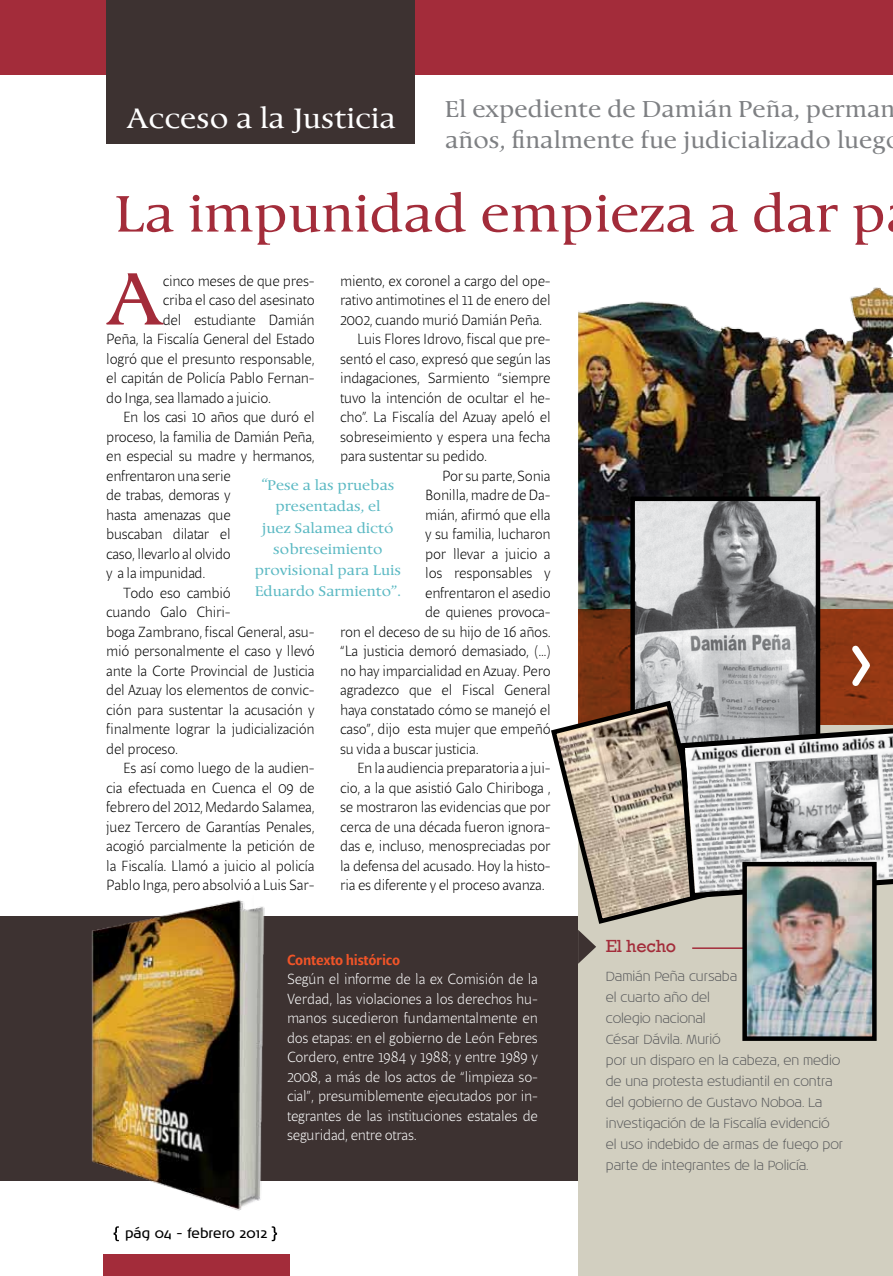
<style>
.page{position:relative;width:893px;height:1276px;background:#fff}
.page>*{position:absolute;margin:0;border:0;box-sizing:border-box;transform-origin:0 0}
.t1{font:79.05px "Berndal LT Std";color:#a32c3a}
.t2{font:54.75px "Berndal LT Std";color:#a32c3a}
.t3{font:30px "Berndal LT Std";color:#fff}
.t4{font:24.6px/30.8px "Berndal LT Std";color:#7e8083}
.t5{font:18px "Rockwell";letter-spacing:-.01em;color:#a32c3a}
.t6{font:300 15px "Beret LT Std";letter-spacing:-.01em;color:#000}
.t7{font:300 15px/19.5px "Beret LT Std";letter-spacing:-.01em;color:#fff;text-align:justify}
.t8{font:15px/21px "Berndal LT Std";color:#5bb9c3;text-align:center}
.t9{font:500 15px "Beret LT Std";letter-spacing:-.01em;color:#f05428}
.t10{font:300 13.5px/21px "Noa LT Std";letter-spacing:-.01em;color:#58595b}
.t11{font:13.5px "Noa LT Std";color:#000}
</style>
<div class="page">
<img style="left:578px;top:287px;width:315px;height:322px">
<svg style="left:578px;top:609px;width:315px;height:89px;background:#853411"></svg>
<div style="left:0;top:916px;width:612px;height:265px;background:#3d3231"></div>
<div style="left:578px;top:725px;width:315px;height:551px;background:#d2cfc0"></div>
<div style="left:0;top:0;width:893px;height:75px;background:#a32c3a"></div>
<div style="left:106px;top:0;width:309px;height:144px;background:#3d3231"></div>
<div style="left:104px;top:1254px;width:186px;height:22px;background:#a32c3a"></div>
<svg style="left:114px;top:1226px;width:5px;height:15px"></svg>
<svg style="left:272px;top:1226px;width:5px;height:15px"></svg>
<img style="left:91px;top:900px;width:174px;height:311px">
<svg style="left:846px;top:639px;width:29px;height:53px"></svg>
<img style="left:635px;top:501px;width:180px;height:197px">
<div style="left:630px;top:496px;width:190px;height:254px;border:4px solid #000"></div>
<svg style="left:551px;top:698px;width:342px;height:265px"></svg>
<img style="left:747px;top:867px;width:125px;height:169px">
<div style="left:742px;top:862px;width:135px;height:179px;border:4px solid #000"></div>
<h3 class="t3" style="left:127px;top:102px;width:271px">Acceso a la Justicia</h3>
<h3 class="t4" style="left:445px;top:95px;width:451px">El expediente de Damián Peña, perman años, finalmente fue judicializado lueg</h3>
<h2 class="t2" style="left:115px;top:185px;width:772px">La impunidad empieza a dar p</h2>
<h1 class="t1" style="left:106px;top:257px;width:59px">A</h1>
<p class="t6" style="left:163px;top:271px;width:153px">cinco meses de que pres-</p>
<p class="t6" style="left:340px;top:271px;width:212px">miento, ex coronel a cargo del ope-</p>
<p class="t6" style="left:340px;top:291px;width:212px">rativo antimotines el 11 de enero del</p>
<p class="t6" style="left:340px;top:310px;width:203px">2002, cuando murió Damián Peña.</p>
<p class="t6" style="left:357px;top:330px;width:195px">Luis Flores Idrovo, fiscal que pre-</p>
<p class="t6" style="left:340px;top:349px;width:212px">sentó el caso, expresó que según las</p>
<p class="t6" style="left:340px;top:369px;width:212px">indagaciones, Sarmiento “siempre</p>
<p class="t6" style="left:340px;top:388px;width:212px">tuvo la intención de ocultar el he-</p>
<p class="t6" style="left:340px;top:408px;width:212px">cho”. La Fiscalía del Azuay apeló el</p>
<p class="t6" style="left:340px;top:427px;width:212px">sobreseimiento y espera una fecha</p>
<p class="t6" style="left:340px;top:447px;width:148px">para sustentar su pedido.</p>
<p class="t6" style="left:442px;top:466px;width:110px">Por su parte, Sonia</p>
<p class="t6" style="left:425px;top:486px;width:127px">Bonilla, madre de Da-</p>
<p class="t6" style="left:425px;top:505px;width:127px">mián, afirmó que ella</p>
<p class="t6" style="left:425px;top:525px;width:127px">y su familia, lucharon</p>
<p class="t6" style="left:425px;top:544px;width:127px">por llevar a juicio a</p>
<p class="t6" style="left:425px;top:564px;width:127px">los responsables y</p>
<p class="t6" style="left:425px;top:583px;width:127px">enfrentaron el asedio</p>
<p class="t6" style="left:425px;top:603px;width:127px">de quienes provoca-</p>
<p class="t6" style="left:340px;top:622px;width:212px">ron el deceso de su hijo de 16 años.</p>
<p class="t6" style="left:340px;top:642px;width:212px">“La justicia demoró demasiado, (…)</p>
<p class="t6" style="left:340px;top:661px;width:212px">no hay imparcialidad en Azuay. Pero</p>
<p class="t6" style="left:340px;top:681px;width:212px">agradezco que el Fiscal General</p>
<p class="t6" style="left:340px;top:700px;width:212px">haya constatado cómo se manejó el</p>
<p class="t6" style="left:340px;top:720px;width:212px">caso”, dijo esta mujer que empeñó</p>
<p class="t6" style="left:340px;top:739px;width:140px">su vida a buscar justicia.</p>
<p class="t6" style="left:357px;top:759px;width:195px">En la audiencia preparatoria a jui-</p>
<p class="t6" style="left:340px;top:778px;width:212px">cio, a la que asistió Galo Chiriboga ,</p>
<p class="t6" style="left:340px;top:798px;width:212px">se mostraron las evidencias que por</p>
<p class="t6" style="left:340px;top:817px;width:212px">cerca de una década fueron ignora-</p>
<p class="t6" style="left:340px;top:837px;width:212px">das e, incluso, menospreciadas por</p>
<p class="t6" style="left:340px;top:856px;width:212px">la defensa del acusado. Hoy la histo-</p>
<p class="t6" style="left:340px;top:876px;width:206px">ria es diferente y el proceso avanza.</p>
<p class="t6" style="left:163px;top:291px;width:153px">criba el caso del asesinato</p>
<p class="t6" style="left:163px;top:310px;width:153px">del estudiante Damián</p>
<p class="t6" style="left:106px;top:330px;width:210px">Peña, la Fiscalía General del Estado</p>
<p class="t6" style="left:106px;top:349px;width:210px">logró que el presunto responsable,</p>
<p class="t6" style="left:106px;top:369px;width:210px">el capitán de Policía Pablo Fernan-</p>
<p class="t6" style="left:106px;top:388px;width:166px">do Inga, sea llamado a juicio.</p>
<p class="t6" style="left:123px;top:408px;width:193px">En los casi 10 años que duró el</p>
<p class="t6" style="left:106px;top:427px;width:210px">proceso, la familia de Damián Peña,</p>
<p class="t6" style="left:106px;top:447px;width:210px">en especial su madre y hermanos,</p>
<p class="t6" style="left:106px;top:466px;width:126px">enfrentaron una serie</p>
<p class="t6" style="left:106px;top:486px;width:126px">de trabas, demoras y</p>
<p class="t6" style="left:106px;top:505px;width:126px">hasta amenazas que</p>
<p class="t6" style="left:106px;top:525px;width:126px">buscaban dilatar el</p>
<p class="t6" style="left:106px;top:544px;width:126px">caso, llevarlo al olvido</p>
<p class="t6" style="left:106px;top:564px;width:100px">y a la impunidad.</p>
<p class="t6" style="left:123px;top:583px;width:109px">Todo eso cambió</p>
<p class="t6" style="left:106px;top:603px;width:126px">cuando Galo Chiri-</p>
<p class="t6" style="left:106px;top:622px;width:210px">boga Zambrano, fiscal General, asu-</p>
<p class="t6" style="left:106px;top:642px;width:210px">mió personalmente el caso y llevó</p>
<p class="t6" style="left:106px;top:661px;width:210px">ante la Corte Provincial de Justicia</p>
<p class="t6" style="left:106px;top:681px;width:210px">del Azuay los elementos de convic-</p>
<p class="t6" style="left:106px;top:700px;width:210px">ción para sustentar la acusación y</p>
<p class="t6" style="left:106px;top:720px;width:210px">finalmente lograr la judicialización</p>
<p class="t6" style="left:106px;top:739px;width:73px">del proceso.</p>
<p class="t6" style="left:123px;top:759px;width:193px">Es así como luego de la audien-</p>
<p class="t6" style="left:106px;top:778px;width:210px">cia efectuada en Cuenca el 09 de</p>
<p class="t6" style="left:106px;top:798px;width:210px">febrero del 2012, Medardo Salamea,</p>
<p class="t6" style="left:106px;top:817px;width:210px">juez Tercero de Garantías Penales,</p>
<p class="t6" style="left:106px;top:837px;width:210px">acogió parcialmente la petición de</p>
<p class="t6" style="left:106px;top:856px;width:210px">la Fiscalía. Llamó a juicio al policía</p>
<p class="t6" style="left:106px;top:876px;width:210px">Pablo Inga, pero absolvió a Luis Sar-</p>
<p class="t8" style="left:255px;top:475px;width:148px">“Pese a las pruebas presentadas, el<br>juez Salamea dictó sobreseimiento provisional para Luis<br>Eduardo Sarmiento”.</p>
<p class="t9" style="left:287px;top:950px;width:115px">Contexto histórico</p>
<p class="t7" style="left:287px;top:969px;width:252px">Según el informe de la ex Comisión de la Verdad, las violaciones a los derechos hu&shy;manos sucedieron fundamentalmente en dos etapas: en el gobierno de León Febres Cordero, entre 1984 y 1988; y entre 1989 y 2008, a más de los actos de “limpieza so&shy;cial”, presumiblemente ejecutados por in&shy;tegrantes de las instituciones estatales de seguridad, entre otras.</p>
<p class="t11" style="left:125px;top:1225px;width:144px">pág 04 - febrero 2012</p>
<p class="t5" style="left:606px;top:935px;width:72px">El hecho</p>
<p class="t10" style="left:606px;top:966px;width:239px">Damián Peña cursaba<br>el cuarto año del<br>colegio nacional<br>César Dávila. Murió<br>por un disparo en la cabeza, en medio de una protesta estudiantil en contra del gobierno de Gustavo Noboa. La investigación de la Fiscalía evidenció el uso indebido de armas de fuego por parte de integrantes de la Policía.</p>
</div>
